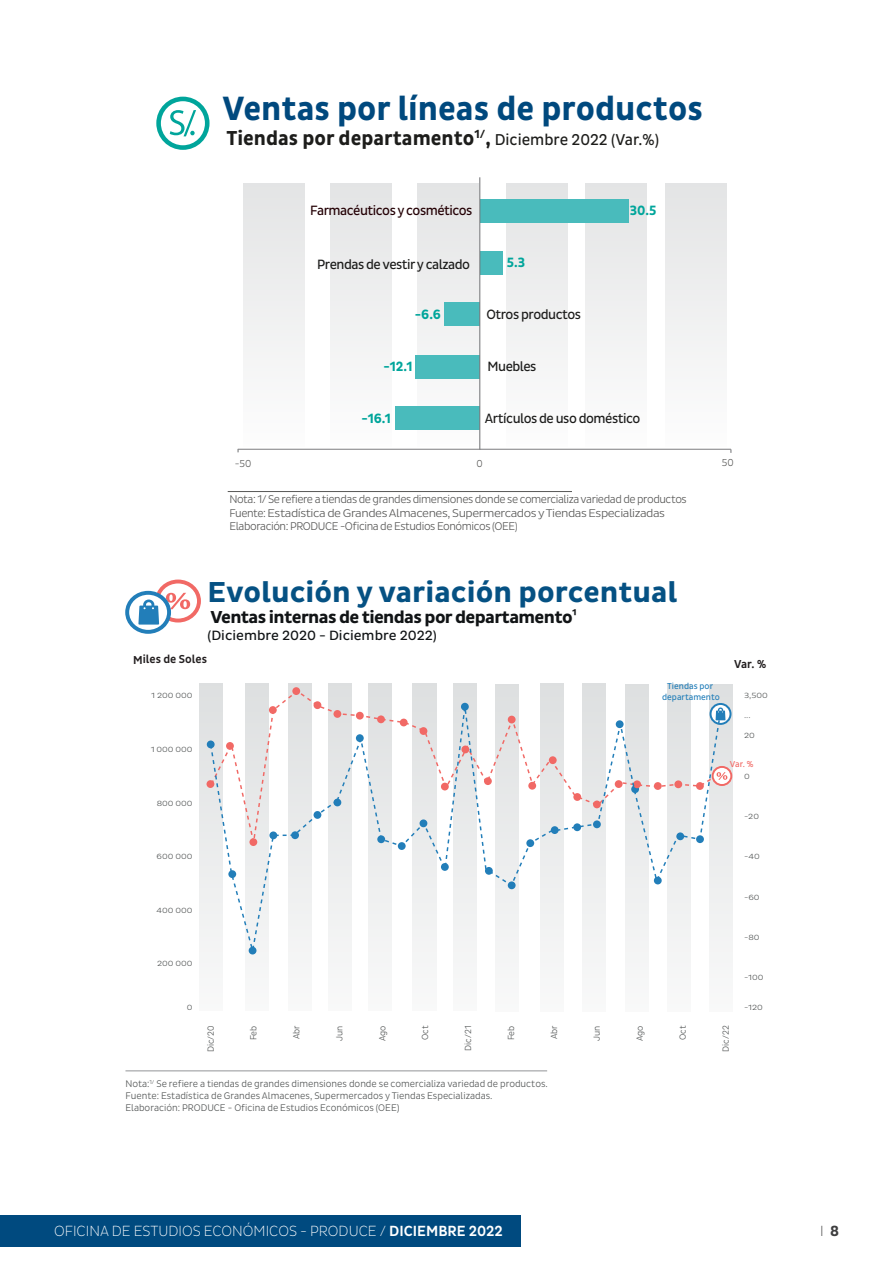
<style>
.page{position:relative;width:893px;height:1263px;background:#fff}
.page>*{position:absolute;margin:0;border:0;box-sizing:border-box;transform-origin:0 0}
.t1{font:700 34.35px "Pluto Sans Cond";color:#00497e}
.t2{font:700 29.4px "Pluto Sans Cond";color:#055183;scale:1.07 1}
.t3{font:700 20.55px "Pluto Sans Cond";color:#1d1d1b}
.t4{font:700 17.55px "Pluto Sans Cond";letter-spacing:-.035em;color:#111416;scale:1.07 1}
.t5{font:300 15px "Pluto Sans Cond Ex";color:#fff}
.t6{font:300 15px "Pluto Sans Cond Ex";color:#3e3e3f}
.t7{font:13.65px "Pluto Sans Cond";letter-spacing:-.035em;color:#1c1c1b}
.t8{font:13.65px "Pluto Sans Cond";color:#111416;scale:1.07 1}
.t9{font:13.65px "Pluto Sans Cond";letter-spacing:-.035em;color:#240005}
.t10{font:700 13.65px "Pluto Sans Cond";color:#00a59b}
.t11{font:500 11.7px "Pluto Sans Cond";letter-spacing:-.005em;color:#231f20}
.t12{font:300 11.4px/13.6px "Pluto Sans Cond";letter-spacing:-.035em;color:#575756}
.t13{font:300 10.35px "Pluto Sans Cond";color:#575756}
.t14{font:300 9.75px/11.7px "Pluto Sans Cond";color:#4f5252}
.t15{font:300 9px "Pluto Sans Cond";color:#4f5252}
.t16{font:8.85px/10.6px "Pluto Sans Cond";color:#227eb9;text-align:center}
.t17{font:8.85px "Pluto Sans Cond";color:#f16965}
.t18{font:300 7.65px "Pluto Sans Cond";color:#4f5252;scale:1.22 1}
.s1{font-weight:400;font-size:16.05px}
.s2{color:#585857}
.s3{font-family:"Pluto Sans Cond";font-weight:500}
.s4{font-family:"Pluto Sans Cond";font-weight:700}
</style>
<div class="page">
<div style="left:0;top:1215px;width:520px;height:32px;background:#004a7f"></div>
<hr style="left:892px;top:1215px;width:1px;height:32px;background:#004a7f">
<hr style="left:228px;top:491px;width:344px;height:1px;background:#575756">
<div style="left:156px;top:97px;width:54px;height:53px;border:5px solid #00a59b;border-radius:50%"></div>
<svg style="left:170px;top:110px;width:26px;height:26px"></svg>
<hr style="left:238px;top:449px;width:493px;height:1px;background:#6d6e71">
<svg style="left:243px;top:177px;width:484px;height:271px"></svg>
<div style="left:445px;top:302px;width:35px;height:24px;background:#49bbbc"></div>
<div style="left:480px;top:251px;width:22px;height:24px;background:#49bbbc"></div>
<div style="left:480px;top:199px;width:148px;height:23px;background:#49bbbc"></div>
<div style="left:396px;top:406px;width:84px;height:24px;background:#49bbbc"></div>
<div style="left:416px;top:355px;width:64px;height:24px;background:#49bbbc"></div>
<hr style="left:479px;top:177px;width:1px;height:273px;background:#6d6e71">
<svg style="left:199px;top:683px;width:534px;height:280px"></svg>
<div style="left:207px;top:780px;width:7px;height:8px;background:#f16965;border-radius:50%"></div>
<svg style="left:209px;top:689px;width:514px;height:161px"></svg>
<svg style="left:713px;top:767px;width:18px;height:18px"></svg>
<div style="left:712px;top:766px;width:20px;height:20px;border:2px solid #f16965;border-radius:50%"></div>
<svg style="left:722px;top:772px;width:5px;height:8px"></svg>
<svg style="left:711px;top:705px;width:19px;height:18px"></svg>
<div style="left:709px;top:703px;width:22px;height:22px;border:2px solid #227eb9;border-radius:50%"></div>
<svg style="left:722px;top:707px;width:3px;height:13px"></svg>
<hr style="left:125px;top:1070px;width:422px;height:1px;background:#939598">
<div style="left:155px;top:579px;width:46px;height:43px;border:4px solid #f16965;border-radius:50%"></div>
<svg style="left:166px;top:593px;width:24px;height:16px"></svg>
<svg style="left:127px;top:593px;width:42px;height:39px"></svg>
<div style="left:125px;top:591px;width:46px;height:43px;border:4px solid #227eb9;border-radius:50%"></div>
<svg style="left:138px;top:599px;width:21px;height:26px"></svg>
<svg style="left:209px;top:743px;width:130px;height:214px"></svg>
<svg style="left:335px;top:695px;width:387px;height:192px"></svg>
<p class="t1" style="left:223px;top:89px;width:482px">Ventas por líneas de productos</p>
<p class="t3" style="left:226px;top:126px;width:434px">Tiendas por departamento<sup>1/</sup>, <span class="s1">Diciembre 2022 (Var.%)</span></p>
<p class="t9" style="left:310px;top:203px;width:164px">Farmacéuticos y cosméticos</p>
<p class="t10" style="left:630px;top:203px;width:28px">30.5</p>
<p class="t7" style="left:317px;top:256px;width:154px">Prendas de vestir y calzado</p>
<p class="t10" style="left:507px;top:255px;width:20px">5.3</p>
<p class="t10" style="left:415px;top:306px;width:28px">-6.6</p>
<p class="t7" style="left:486px;top:306px;width:96px">Otros productos</p>
<p class="t10" style="left:383px;top:359px;width:31px">-12.1</p>
<p class="t7" style="left:487px;top:359px;width:51px">Muebles</p>
<p class="t10" style="left:361px;top:410px;width:31px">-16.1</p>
<p class="t7" style="left:485px;top:410px;width:157px">Artículos de uso doméstico</p>
<p class="t13" style="left:235px;top:458px;width:18px">-50</p>
<p class="t13" style="left:476px;top:458px;width:8px">0</p>
<p class="t13" style="left:722px;top:456px;width:13px">50</p>
<p class="t12" style="left:229px;top:492px;width:459px">Nota: 1/ Se refiere a tiendas de grandes dimensiones donde se comercializa variedad de productos<br>Fuente: <span class="s2">Estadística de Grandes Almacenes, Supermercados y Tiendas Especializadas<br></span>Elaboración: PRODUCE -Oficina de Estudios Eonómicos (OEE)</p>
<p class="t2" style="left:207px;top:575px;width:441px">Evolución y variación porcentual</p>
<p class="t4" style="left:210px;top:607px;width:344px">Ventas internas de tiendas por departamento¹</p>
<p class="t8" style="left:207px;top:627px;width:216px">(Diciembre 2020 - Diciembre 2022)</p>
<p class="t11" style="left:133px;top:653px;width:76px">Miles de Soles</p>
<p class="t18" style="left:151px;top:691px;width:35px">1 200 000</p>
<p class="t18" style="left:151px;top:745px;width:36px">1 000 000</p>
<p class="t18" style="left:157px;top:799px;width:31px">800 000</p>
<p class="t18" style="left:157px;top:852px;width:31px">600 000</p>
<p class="t18" style="left:156px;top:906px;width:31px">400 000</p>
<p class="t18" style="left:157px;top:959px;width:31px">200 000</p>
<p class="t18" style="left:187px;top:1003px;width:6px">0</p>
<p class="t16" style="left:662px;top:681px;width:59px">Tiendas por departamento</p>
<p class="t11" style="left:734px;top:658px;width:34px">Var. %</p>
<p class="t18" style="left:744px;top:691px;width:21px">3,500</p>
<p class="t18" style="left:744px;top:711px;width:7px">...</p>
<p class="t18" style="left:744px;top:731px;width:10px">20</p>
<p class="t18" style="left:744px;top:772px;width:6px">0</p>
<p class="t18" style="left:744px;top:812px;width:14px">-20</p>
<p class="t18" style="left:744px;top:852px;width:14px">-40</p>
<p class="t18" style="left:744px;top:893px;width:14px">-60</p>
<p class="t18" style="left:744px;top:933px;width:14px">-80</p>
<p class="t18" style="left:744px;top:973px;width:17px">-100</p>
<p class="t18" style="left:744px;top:1003px;width:17px">-120</p>
<p class="t17" style="left:730px;top:759px;width:25px">Var. %</p>
<p class="t15" style="left:206px;top:1052px;width:28px;rotate:-90deg">Dic/20</p>
<p class="t15" style="left:248px;top:1040px;width:16px;rotate:-90deg">Feb</p>
<p class="t15" style="left:291px;top:1039px;width:15px;rotate:-90deg">Abr</p>
<p class="t15" style="left:334px;top:1041px;width:17px;rotate:-90deg">Jun</p>
<p class="t15" style="left:377px;top:1041px;width:17px;rotate:-90deg">Ago</p>
<p class="t15" style="left:420px;top:1040px;width:16px;rotate:-90deg">Oct</p>
<p class="t15" style="left:463px;top:1051px;width:27px;rotate:-90deg">Dic/21</p>
<p class="t15" style="left:506px;top:1040px;width:16px;rotate:-90deg">Feb</p>
<p class="t15" style="left:549px;top:1039px;width:15px;rotate:-90deg">Abr</p>
<p class="t15" style="left:592px;top:1041px;width:17px;rotate:-90deg">Jun</p>
<p class="t15" style="left:635px;top:1041px;width:17px;rotate:-90deg">Ago</p>
<p class="t15" style="left:678px;top:1040px;width:16px;rotate:-90deg">Oct</p>
<p class="t15" style="left:720px;top:1052px;width:28px;rotate:-90deg">Dic/22</p>
<p class="t14" style="left:125px;top:1078px;width:424px">Nota:<sup>1/</sup> Se refiere a tiendas de grandes dimensiones donde se comercializa variedad de productos.<br>Fuente: Estadística de Grandes Almacenes, Supermercados y Tiendas Especializadas.<br>Elaboración: PRODUCE - Oficina de Estudios Económicos (OEE)</p>
<h3 class="t5" style="left:54px;top:1222px;width:450px">OFICINA DE ESTUDIOS ECONÓMICOS - PRODUCE / <span class="s3">DICIEMBRE 2022</span></h3>
<h3 class="t6" style="left:820px;top:1222px;width:20px">I <span class="s4">8</span></h3>
</div>
